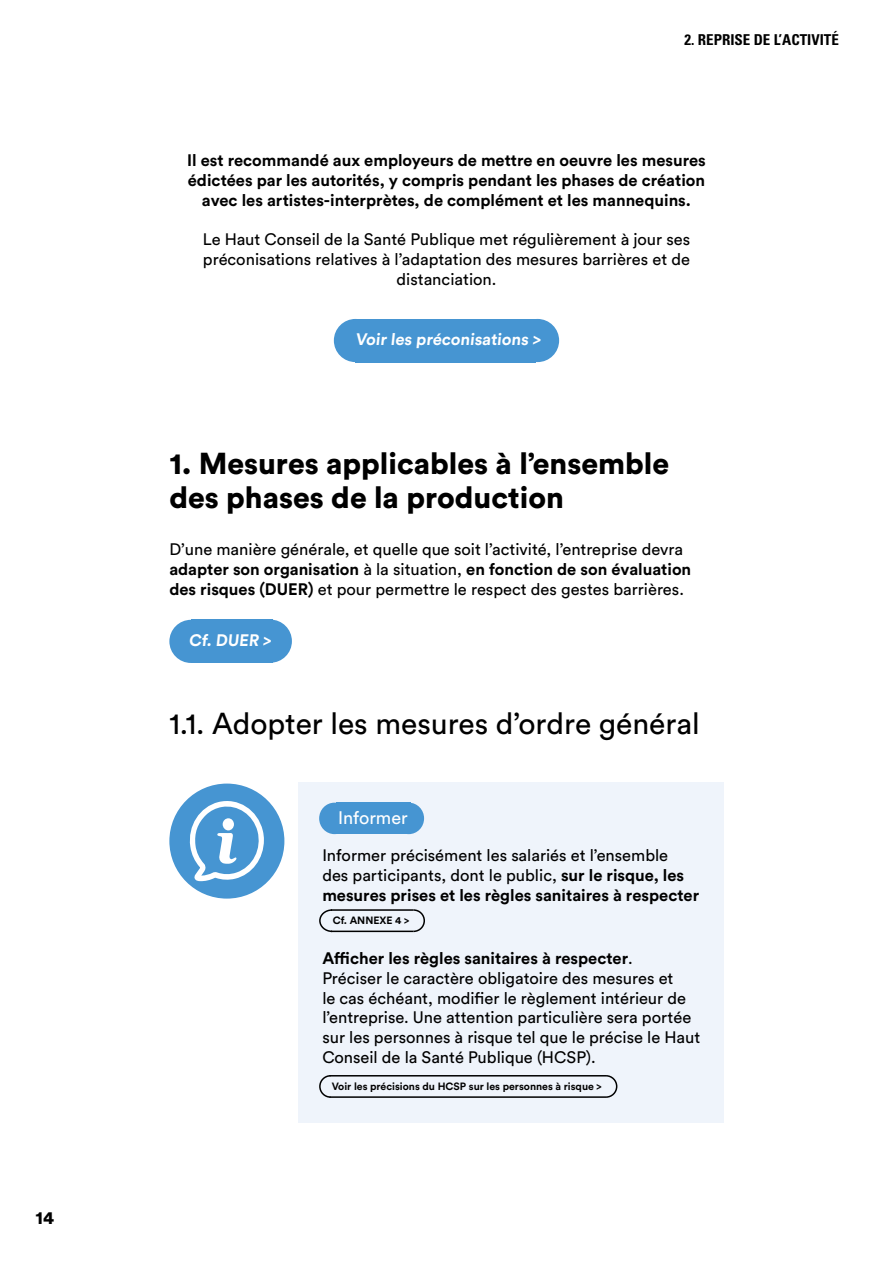
<style>
.page{position:relative;width:893px;height:1263px;background:#fff}
.page>*{position:absolute;margin:0;border:0;box-sizing:border-box;transform-origin:0 0}
.t1{font:900 30px/34.5px "Circular Std";color:#000}
.t2{font:30px "Circular Std";color:#000}
.t3{font:18px "Circular Std";color:#fff}
.t4{font:900 18px "Circular Std";color:#000}
.t5{font:16.5px/19.8px "Circular Std";color:#000}
.t6{font:700 16.5px/19.8px "Circular Std";color:#000;text-align:center}
.t7{font:700 16.5px "Circular Std";color:#fff}
.t8{font:700 condensed 15px "Univers LT Std";color:#000}
.t9{font:700 10.5px "Circular Std";color:#000}
.s1{font-weight:700}
</style>
<div class="page">
<div style="left:298px;top:782px;width:426px;height:341px;background:#eff4fb"></div>
<div style="left:334px;top:319px;width:43px;height:43px;background:#4695d2;border-radius:50%"></div>
<div style="left:356px;top:319px;width:180px;height:43px;background:#4695d2"></div>
<div style="left:516px;top:319px;width:43px;height:43px;background:#4695d2;border-radius:50%"></div>
<div style="left:319px;top:803px;width:31px;height:31px;background:#4695d2;border-radius:50%"></div>
<div style="left:336px;top:803px;width:74px;height:31px;background:#4695d2"></div>
<div style="left:393px;top:803px;width:31px;height:31px;background:#4695d2;border-radius:50%"></div>
<div style="left:169px;top:783px;width:115px;height:115px;background:#4695d2;border-radius:50%"></div>
<svg style="left:187px;top:797px;width:77px;height:84px"></svg>
<div style="left:223px;top:818px;width:11px;height:12px;background:#fff;border-radius:50%"></div>
<svg style="left:412px;top:909px;width:13px;height:24px"></svg>
<svg style="left:319px;top:909px;width:15px;height:24px"></svg>
<hr style="left:331px;top:930px;width:83px;height:2px;background:#000">
<hr style="left:331px;top:909px;width:83px;height:2px;background:#000">
<svg style="left:604px;top:1075px;width:14px;height:23px"></svg>
<svg style="left:319px;top:1075px;width:13px;height:23px"></svg>
<hr style="left:330px;top:1096px;width:276px;height:2px;background:#000">
<hr style="left:330px;top:1075px;width:276px;height:1px;background:#000">
<div style="left:169px;top:620px;width:44px;height:43px;background:#4695d2;border-radius:50%"></div>
<div style="left:191px;top:620px;width:82px;height:43px;background:#4695d2"></div>
<div style="left:249px;top:620px;width:43px;height:43px;background:#4695d2;border-radius:50%"></div>
<p class="t4" style="left:36px;top:1205px;width:20px">14</p>
<p class="t8" style="left:685px;top:31px;width:156px">2. REPRISE DE L’ACTIVITÉ</p>
<p class="t6" style="left:187px;top:150px;width:520px">Il est recommandé aux employeurs de mettre en oeuvre les mesures édictées par les autorités, y compris pendant les phases de création avec les artistes-interprètes, de complément et les mannequins.</p>
<p class="t5" style="left:203px;top:230px;width:489px;text-align:center">Le Haut Conseil de la Santé Publique met régulièrement à jour ses préconisations relatives à l’adaptation des mesures barrières et de distanciation.</p>
<p class="t7" style="left:356px;top:329px;width:189px">Voir les préconisations &gt;</p>
<h1 class="t1" style="left:169px;top:445px;width:501px">1. Mesures applicables à l’ensemble des phases de la production</h1>
<p class="t5" style="left:169px;top:539px;width:523px">D’une manière générale, et quelle que soit l’activité, l’entreprise devra <span class="s1">adapter son organisation</span> à la situation, <span class="s1">en fonction de son évaluation des risques (DUER)</span> et pour permettre le respect des gestes barrières.</p>
<p class="t7" style="left:189px;top:630px;width:86px">Cf. DUER &gt;</p>
<h1 class="t2" style="left:169px;top:706px;width:532px">1.1. Adopter les mesures d’ordre général</h1>
<p class="t3" style="left:338px;top:807px;width:71px">Informer</p>
<p class="t5" style="left:322px;top:845px;width:378px">Informer précisément les salariés et l’ensemble<br>des participants, dont le public, <span class="s1">sur le risque, les mesures prises et les règles sanitaires à respecter</span></p>
<p class="t9" style="left:333px;top:914px;width:78px">Cf. ANNEXE 4 &gt;</p>
<p class="t5" style="left:322px;top:948px;width:379px"><span class="s1">Afficher les règles sanitaires à respecter</span>.<br>Préciser le caractère obligatoire des mesures et<br>le cas échéant, modifier le règlement intérieur de l’entreprise. Une attention particulière sera portée sur les personnes à risque tel que le précise le Haut Conseil de la Santé Publique (HCSP).</p>
<p class="t9" style="left:332px;top:1079px;width:271px">Voir les précisions du HCSP sur les personnes à risque &gt;</p>
</div>
